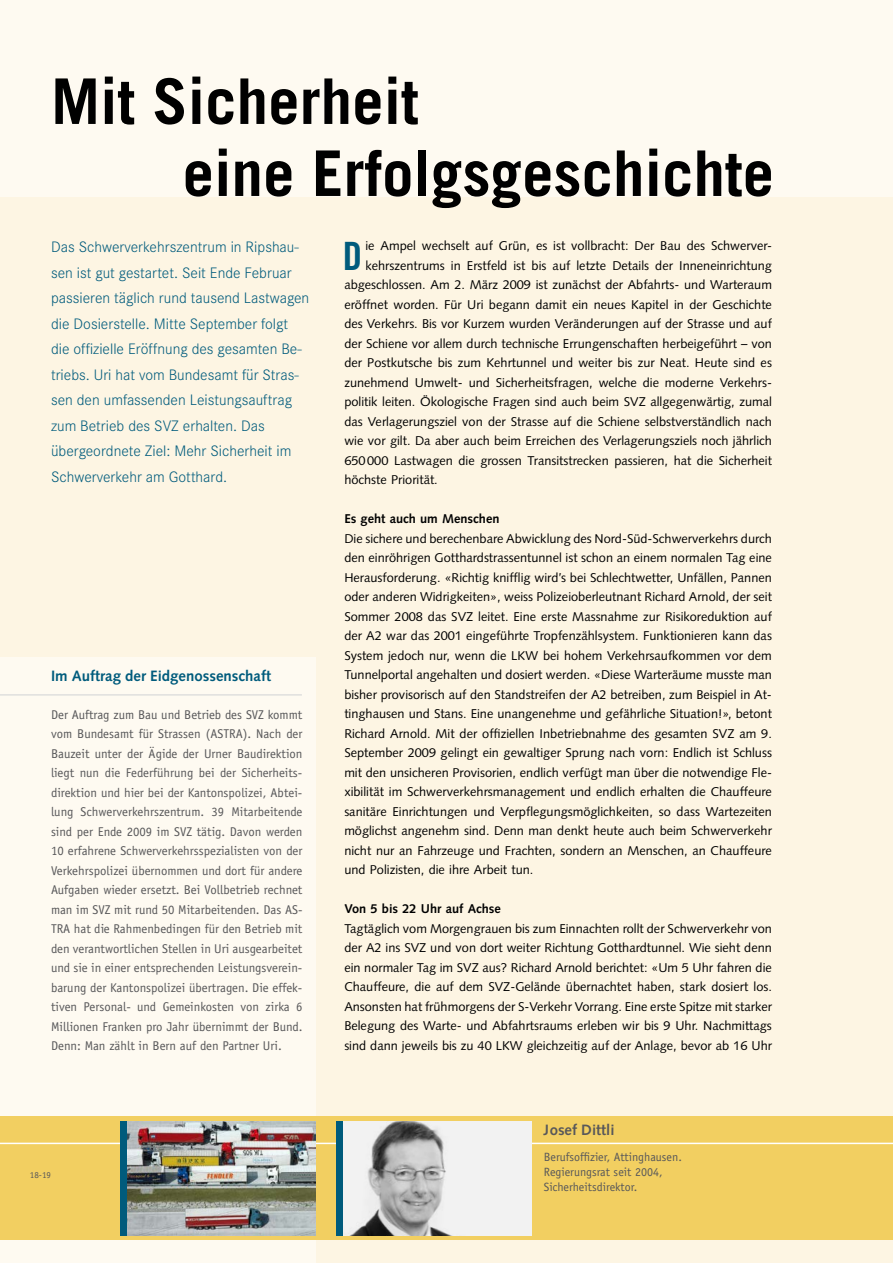
<style>
.page{position:relative;width:893px;height:1263px;background:#fdf5e3}
.page>*{position:absolute;margin:0;border:0;box-sizing:border-box;transform-origin:0 0}
.t1{font:700 63px/72px "Trade Gothic";color:#000}
.t2{font:39px "Trade Gothic Bold Cond Twenty";color:#005b7c}
.t3{font:300 15.75px/25.5px "Corporate S";color:#005b7c}
.t4{font:700 15px "Syntax";color:#005b7c}
.t5{font:700 15px "Syntax";color:#58585a}
.t6{font:12.75px/19.5px "Syntax";color:#000;text-align:justify}
.t7{font:12.75px/19.5px "Officina Sans";color:#58585a;text-align:justify}
.t8{font:700 12.75px "Syntax";color:#000}
.t9{font:12px/15px "Officina Sans";color:#58585a}
.t10{font:9px "Officina Sans";color:#58585a}
</style>
<div class="page">
<div style="left:0;top:657px;width:315px;height:606px;background:#fefaf1"></div>
<div style="left:0;top:0;width:893px;height:196px;background:#fefaf1"></div>
<div style="left:0;top:1116px;width:893px;height:124px;background:#f2cf61"></div>
<hr style="left:0;top:1143px;width:893px;height:1px;background:#fff">
<img style="left:342px;top:1121px;width:189px;height:114px">
<div style="left:336px;top:1121px;width:6px;height:114px;background:#005b7c"></div>
<hr style="left:0;top:694px;width:302px;height:1px;background:#d1d2d4">
<img style="left:127px;top:1121px;width:188px;height:114px">
<div style="left:121px;top:1121px;width:6px;height:114px;background:#005b7c"></div>
<h1 class="t1" style="left:183px;top:65px;width:593px;text-indent:-131px">Mit Sicherheit<br>eine Erfolgsgeschichte</h1>
<h2 class="t2" style="left:343px;top:232px;width:21px">D</h2>
<p class="t6" style="left:365px;top:236px;width:408px">ie Ampel wechselt auf Grün, es ist vollbracht: Der Bau des Schwerver-</p>
<p class="t6" style="left:365px;top:256px;width:408px">kehrszentrums in Erstfeld ist bis auf letzte Details der Inneneinrichtung</p>
<p class="t6" style="left:344px;top:275px;width:429px">abgeschlossen. Am 2. März 2009 ist zunächst der Abfahrts- und Warteraum</p>
<p class="t6" style="left:344px;top:295px;width:429px">eröffnet worden. Für Uri begann damit ein neues Kapitel in der Geschichte</p>
<p class="t6" style="left:344px;top:314px;width:429px">des Verkehrs. Bis vor Kurzem wurden Veränderungen auf der Strasse und auf</p>
<p class="t6" style="left:344px;top:334px;width:429px">der Schiene vor allem durch technische Errungenschaften herbeigeführt – von</p>
<p class="t6" style="left:344px;top:353px;width:429px">der Postkutsche bis zum Kehrtunnel und weiter bis zur Neat. Heute sind es</p>
<p class="t6" style="left:344px;top:373px;width:429px">zunehmend Umwelt- und Sicherheitsfragen, welche die moderne Verkehrs-</p>
<p class="t6" style="left:344px;top:392px;width:429px">politik leiten. Ökologische Fragen sind auch beim SVZ allgegenwärtig, zumal</p>
<p class="t6" style="left:344px;top:412px;width:429px">das Verlagerungsziel von der Strasse auf die Schiene selbstverständlich nach</p>
<p class="t6" style="left:344px;top:431px;width:429px">wie vor gilt. Da aber auch beim Erreichen des Verlagerungsziels noch jährlich</p>
<p class="t6" style="left:344px;top:451px;width:429px">650000 Lastwagen die grossen Transitstrecken passieren, hat die Sicherheit</p>
<p class="t6" style="left:344px;top:470px;width:95px">höchste Priorität.</p>
<p class="t8" style="left:344px;top:512px;width:157px">Es geht auch um Menschen</p>
<p class="t6" style="left:344px;top:529px;width:429px">Die sichere und berechenbare Abwicklung des Nord-Süd-Schwerverkehrs durch den einröhrigen Gotthardstrassentunnel ist schon an einem normalen Tag eine Herausforderung. «Richtig knifflig wird’s bei Schlechtwetter, Unfällen, Pannen oder anderen Widrigkeiten», weiss Polizeioberleutnant Richard Arnold, der seit Sommer 2008 das SVZ leitet. Eine erste Massnahme zur Risikoreduktion auf der A2 war das 2001 eingeführte Tropfenzählsystem. Funktionieren kann das System jedoch nur, wenn die LKW bei hohem Verkehrsaufkommen vor dem Tunnelportal angehalten und dosiert werden. «Diese Warteräume musste man bisher provisorisch auf den Standstreifen der A2 betreiben, zum Beispiel in At&shy;tinghausen und Stans. Eine unangenehme und gefährliche Situation!», betont Richard Arnold. Mit der offiziellen Inbetriebnahme des gesamten SVZ am 9.<br>September 2009 gelingt ein gewaltiger Sprung nach vorn: Endlich ist Schluss mit den unsicheren Provisorien, endlich verfügt man über die notwendige Fle&shy;xibilität im Schwerverkehrsmanagement und endlich erhalten die Chauffeure sanitäre Einrichtungen und Verpflegungsmöglichkeiten, so dass Wartezeiten möglichst angenehm sind. Denn man denkt heute auch beim Schwerverkehr nicht nur an Fahrzeuge und Frachten, sondern an Menschen, an Chauffeure und Polizisten, die ihre Arbeit tun.</p>
<p class="t8" style="left:344px;top:901px;width:158px">Von 5 bis 22 Uhr auf Achse</p>
<p class="t6" style="left:344px;top:919px;width:429px">Tagtäglich vom Morgengrauen bis zum Einnachten rollt der Schwerverkehr von der A2 ins SVZ und von dort weiter Richtung Gotthardtunnel. Wie sieht denn ein normaler Tag im SVZ aus? Richard Arnold berichtet: «Um 5 Uhr fahren die Chauffeure, die auf dem SVZ-Gelände übernachtet haben, stark dosiert los.<br>Ansonsten hat frühmorgens der S-Verkehr Vorrang. Eine erste Spitze mit starker Belegung des Warte- und Abfahrtsraums erleben wir bis 9 Uhr. Nachmittags sind dann jeweils bis zu 40 LKW gleichzeitig auf der Anlage, bevor ab 16 Uhr</p>
<p class="t3" style="left:51px;top:235px;width:260px">Das Schwerverkehrszentrum in Ripshau&shy;sen ist gut gestartet. Seit Ende Februar passieren täglich rund tausend Lastwagen die Dosierstelle. Mitte September folgt die offizielle Eröffnung des gesamten Be-- triebs. Uri hat vom Bundesamt für Stras&shy;sen den umfassenden Leistungsauftrag zum Betrieb des SVZ erhalten. Das übergeordnete Ziel: Mehr Sicherheit im Schwerverkehr am Gotthard.</p>
<p class="t4" style="left:51px;top:668px;width:221px">Im Auftrag der Eidgenossenschaft</p>
<p class="t7" style="left:51px;top:705px;width:253px">Der Auftrag zum Bau und Betrieb des SVZ kommt vom Bundesamt für Strassen (ASTRA). Nach der Bauzeit unter der Ägide der Urner Baudirektion liegt nun die Federführung bei der Sicherheits&shy;direktion und hier bei der Kantonspolizei, Abtei&shy;lung Schwerverkehrszentrum. 39 Mitarbeitende sind per Ende 2009 im SVZ tätig. Davon werden 10 erfahrene Schwerverkehrsspezialisten von der Verkehrspolizei übernommen und dort für andere Aufgaben wieder ersetzt. Bei Vollbetrieb rechnet man im SVZ mit rund 50 Mitarbeitenden. Das AS-TRA hat die Rahmenbedingen für den Betrieb mit den verantwortlichen Stellen in Uri ausgearbeitet und sie in einer entsprechenden Leistungsverein&shy;barung der Kantonspolizei übertragen. Die effek&shy;tiven Personal- und Gemeinkosten von zirka 6<br>Millionen Franken pro Jahr übernimmt der Bund.<br>Denn: Man zählt in Bern auf den Partner Uri.</p>
<p class="t10" style="left:30px;top:1169px;width:23px">18-19</p>
<p class="t5" style="left:544px;top:1121px;width:72px">Josef Dittli</p>
<p class="t9" style="left:544px;top:1150px;width:140px">Berufsoffizier, Attinghausen.<br>Regierungsrat seit 2004,<br>Sicherheitsdirektor.</p>
</div>
